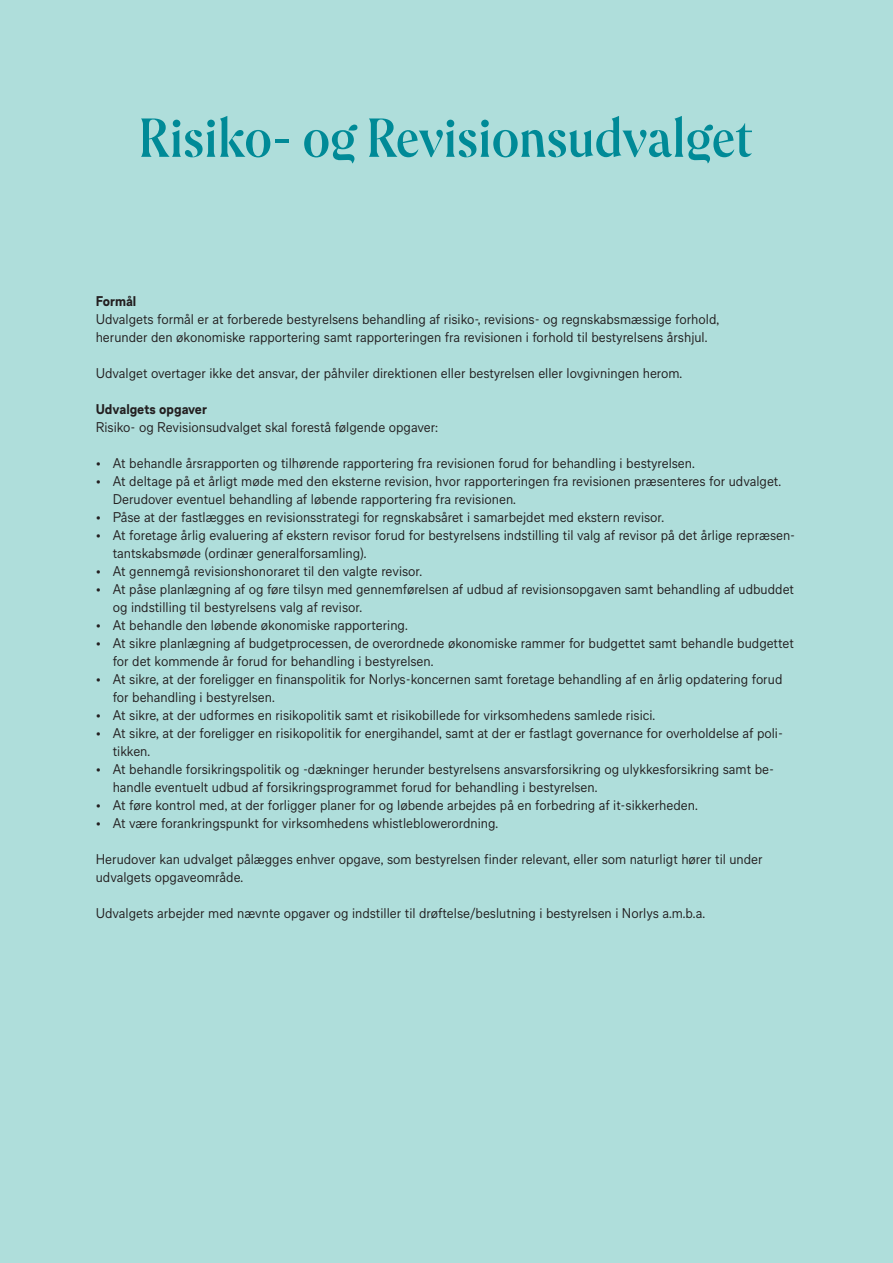
<style>
.page{position:relative;width:893px;height:1263px;background:#afdedb}
.page>*{position:absolute;margin:0;border:0;box-sizing:border-box;transform-origin:0 0}
.t1{font:700 52.5px "NORLYS Headline";color:#008a97}
.t2{font:13.5px/18px "NORLYS Text";color:#231f20}
.t3{font:700 13.5px "NORLYS Text";color:#231f20}
</style>
<div class="page">
<p class="t1" style="left:139px;top:103px;width:615px">Risiko- og Revisionsudvalget</p>
<p class="t3" style="left:96px;top:292px;width:42px">Formål</p>
<p class="t2" style="left:96px;top:310px;width:625px">Udvalgets formål er at forberede bestyrelsens behandling af risiko-, revisions- og regnskabsmæssige forhold, herunder den økonomiske rapportering samt rapporteringen fra revisionen i forhold til bestyrelsens årshjul.</p>
<p class="t2" style="left:96px;top:364px;width:588px">Udvalget overtager ikke det ansvar, der påhviler direktionen eller bestyrelsen eller lovgivningen herom.</p>
<p class="t3" style="left:96px;top:400px;width:113px">Udvalgets opgaver</p>
<p class="t2" style="left:96px;top:418px;width:344px">Risiko- og Revisionsudvalget skal forestå følgende opgaver:</p>
<p class="t2" style="left:96px;top:454px;width:601px">• At behandle årsrapporten og tilhørende rapportering fra revisionen forud for behandling i bestyrelsen.</p>
<p class="t2" style="left:113px;top:472px;width:670px;text-indent:-17px">• At deltage på et årligt møde med den eksterne revision, hvor rapporteringen fra revisionen præsenteres for udvalget.<br>Derudover eventuel behandling af løbende rapportering fra revisionen.</p>
<p class="t2" style="left:96px;top:508px;width:570px">• Påse at der fastlægges en revisionsstrategi for regnskabsåret i samarbejdet med ekstern revisor.</p>
<p class="t2" style="left:113px;top:526px;width:684px;text-indent:-17px">• At foretage årlig evaluering af ekstern revisor forud for bestyrelsens indstilling til valg af revisor på det årlige repræsen&shy;tantskabsmøde (ordinær generalforsamling).</p>
<p class="t2" style="left:96px;top:562px;width:328px">• At gennemgå revisionshonoraret til den valgte revisor.</p>
<p class="t2" style="left:113px;top:580px;width:683px;text-indent:-17px">• At påse planlægning af og føre tilsyn med gennemførelsen af udbud af revisionsopgaven samt behandling af udbuddet og indstilling til bestyrelsens valg af revisor.</p>
<p class="t2" style="left:96px;top:616px;width:313px">• At behandle den løbende økonomiske rapportering.</p>
<p class="t2" style="left:113px;top:634px;width:683px;text-indent:-17px">• At sikre planlægning af budgetprocessen, de overordnede økonomiske rammer for budgettet samt behandle budgettet for det kommende år forud for behandling i bestyrelsen.</p>
<p class="t2" style="left:113px;top:670px;width:671px;text-indent:-17px">• At sikre, at der foreligger en finanspolitik for Norlys-koncernen samt foretage behandling af en årlig opdatering forud for behandling i bestyrelsen.</p>
<p class="t2" style="left:96px;top:706px;width:561px">• At sikre, at der udformes en risikopolitik samt et risikobillede for virksomhedens samlede risici.</p>
<p class="t2" style="left:113px;top:724px;width:672px;text-indent:-17px">• At sikre, at der foreligger en risikopolitik for energihandel, samt at der er fastlagt governance for overholdelse af poli&shy;tikken.</p>
<p class="t2" style="left:113px;top:760px;width:663px;text-indent:-17px">• At behandle forsikringspolitik og -dækninger herunder bestyrelsens ansvarsforsikring og ulykkesforsikring samt be&shy;handle eventuelt udbud af forsikringsprogrammet forud for behandling i bestyrelsen.</p>
<p class="t2" style="left:96px;top:796px;width:604px">• At føre kontrol med, at der forligger planer for og løbende arbejdes på en forbedring af it-sikkerheden.</p>
<p class="t2" style="left:96px;top:814px;width:404px">• At være forankringspunkt for virksomhedens whistleblowerordning.</p>
<p class="t2" style="left:96px;top:850px;width:668px">Herudover kan udvalget pålægges enhver opgave, som bestyrelsen finder relevant, eller som naturligt hører til under udvalgets opgaveområde.</p>
<p class="t2" style="left:96px;top:904px;width:611px">Udvalgets arbejder med nævnte opgaver og indstiller til drøftelse/beslutning i bestyrelsen i Norlys a.m.b.a.</p>
</div>
